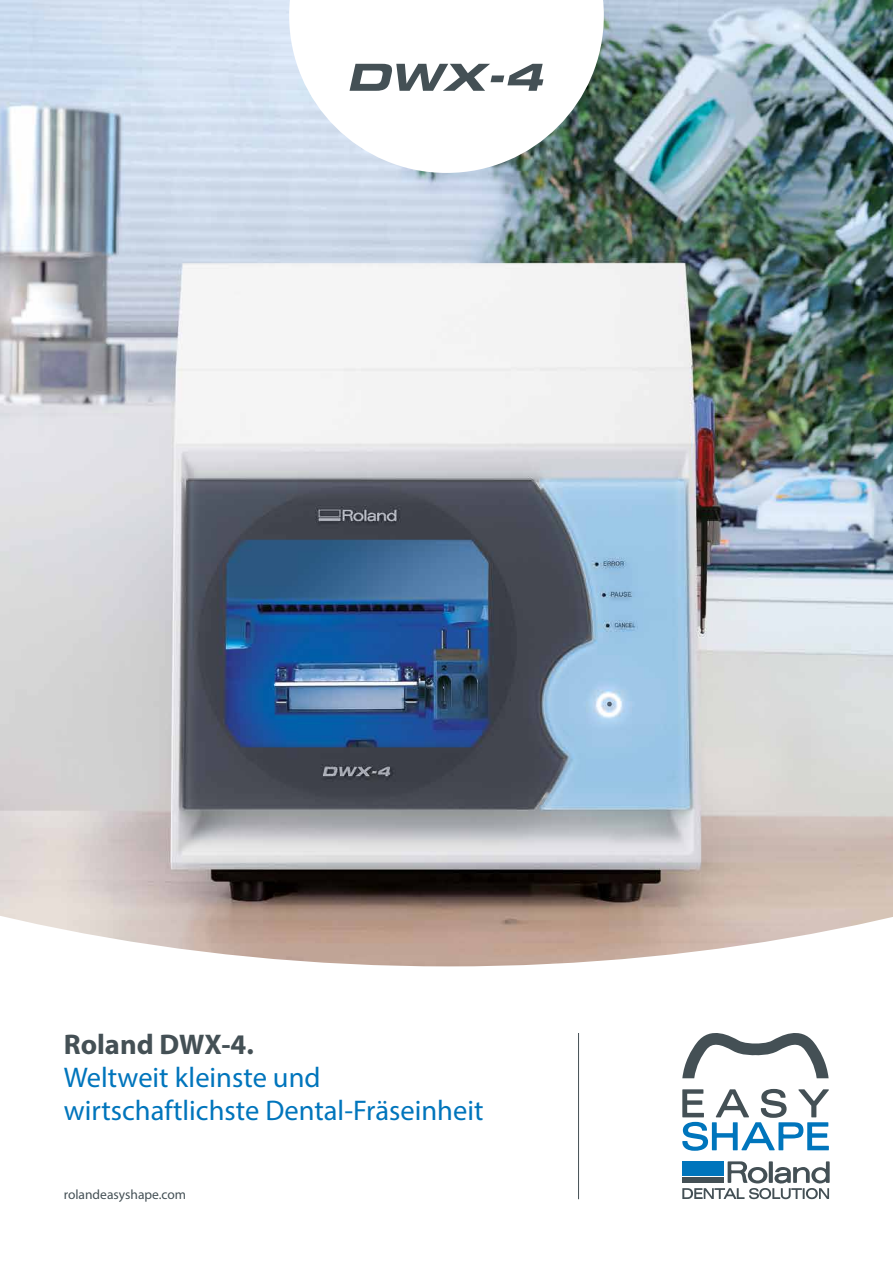
<style>
.page{position:relative;width:893px;height:1263px;background:#fff}
.page>*{position:absolute;margin:0;border:0;box-sizing:border-box;transform-origin:0 0}
.t1{font:28.5px/33px "Myriad Pro";color:#0075bc}
.t2{font:700 28.5px "Myriad Pro";color:#445055}
.t3{font:13.5px "Myriad Pro";color:#445055}
</style>
<div class="page">
<img style="left:0;top:0;width:893px;height:825px">
<svg style="left:0;top:825px;width:893px;height:375px"></svg>
<svg style="left:682px;top:1089px;width:147px;height:62px"></svg>
<svg style="left:682px;top:1025px;width:147px;height:53px"></svg>
<svg style="left:682px;top:1161px;width:148px;height:38px"></svg>
<div style="left:682px;top:1178px;width:41px;height:5px;background:#445055"></div>
<div style="left:682px;top:1161px;width:41px;height:15px;background:#0075bc"></div>
<hr style="left:578px;top:1033px;width:1px;height:166px;background:#445055">
<svg style="left:289px;top:0;width:315px;height:173px"></svg>
<svg style="left:350px;top:64px;width:193px;height:27px"></svg>
<p class="t2" style="left:64px;top:1026px;width:191px">Roland DWX-4.</p>
<p class="t1" style="left:64px;top:1061px;width:421px">Weltweit kleinste und wirtschaftlichste Dental-Fräseinheit</p>
<p class="t3" style="left:64px;top:1186px;width:124px">rolandeasyshape.com</p>
</div>
